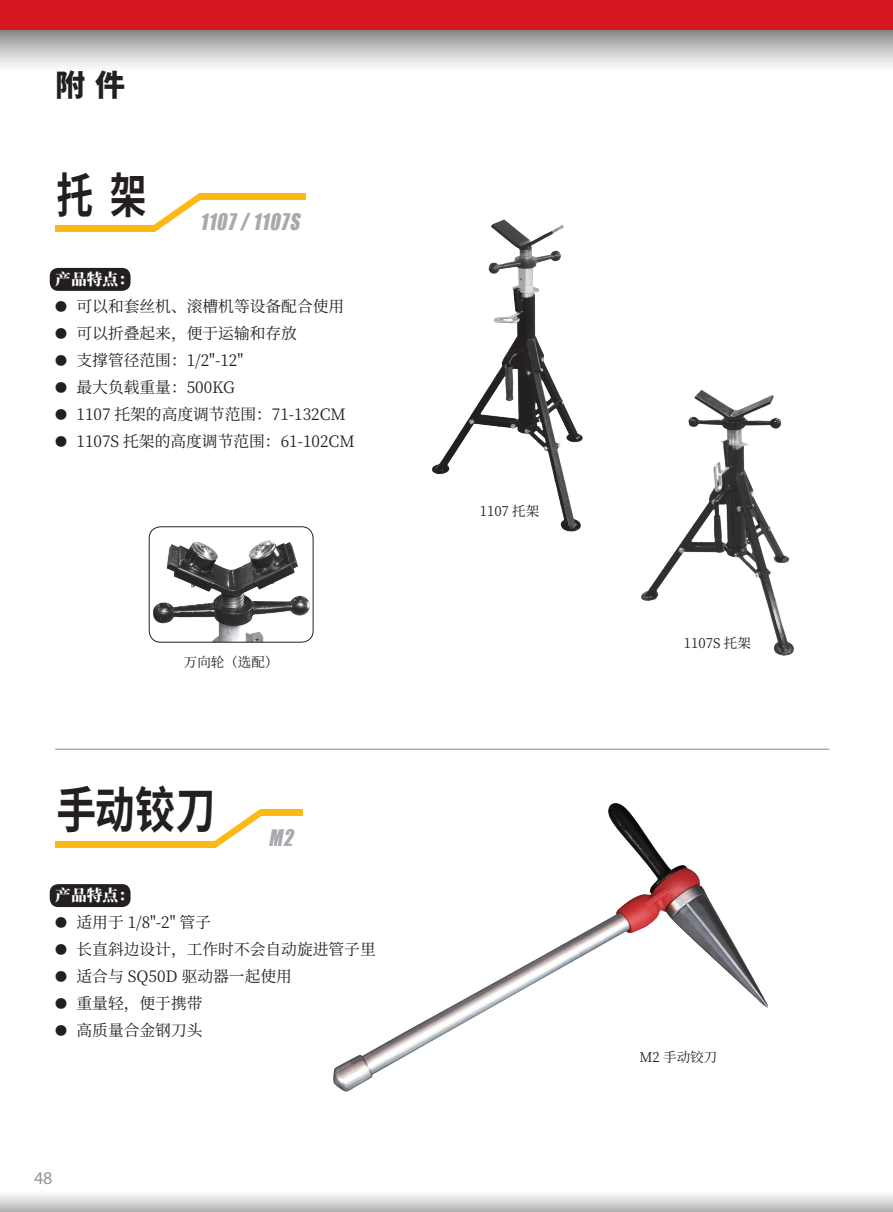
<style>
.page{position:relative;width:893px;height:1212px;background:#fff}
.page>*{position:absolute;margin:0;border:0;box-sizing:border-box;transform-origin:0 0}
.t1{font:700 49.8px "Source Han Sans CN";color:#231f20;scale:.8 1}
.t2{font:700 48px "Source Han Sans CN";color:#231f20;scale:.77 1}
.t3{font:800 30px "Source Han Sans CN";color:#231f20}
.t4{font:italic 21px "Impact";color:#a8a9ad;scale:.9 1}
.t5{font:18px "Myriad Pro";color:#939598}
.t6{font:15.75px "Source Han Serif CN";color:#231f20}
.t7{font:800 15.75px "Source Han Serif CN";color:#fff}
.t8{font:13.5px "Source Han Serif CN";color:#231f20}
.s1{font-family:"Source Han Sans CN";font-size:12px}
</style>
<div class="page">
<svg style="left:0;top:30px;width:893px;height:36px;background:#c0bfbf"></svg>
<div style="left:0;top:1190px;width:893px;height:22px;background:linear-gradient(to bottom,#fff,#b6b4b5)"></div>
<div style="left:0;top:0;width:893px;height:30px;background:#d7171f"></div>
<div style="left:50px;top:268px;width:81px;height:23px;background:#231f20;border-radius:9px"></div>
<div style="left:50px;top:884px;width:81px;height:23px;background:#231f20;border-radius:9px"></div>
<img style="left:432px;top:219px;width:151px;height:313px">
<img style="left:641px;top:390px;width:153px;height:266px">
<img style="left:149px;top:527px;width:164px;height:115px">
<div style="left:149px;top:526px;width:164px;height:116px;border:1px solid #231f20;border-radius:12px"></div>
<hr style="left:55px;top:749px;width:774px;height:1px;background:#939598">
<div style="left:55px;top:225px;width:100px;height:7px;background:#fcb814"></div>
<div style="left:200px;top:193px;width:106px;height:6px;background:#fcb814"></div>
<svg style="left:154px;top:193px;width:49px;height:39px"></svg>
<div style="left:55px;top:841px;width:161px;height:7px;background:#fcb814"></div>
<div style="left:260px;top:809px;width:43px;height:6px;background:#fcb814"></div>
<svg style="left:214px;top:809px;width:50px;height:39px"></svg>
<img style="left:299px;top:749px;width:499px;height:343px">
<h3 class="t3" style="left:55px;top:68px;width:71px">附 件</h3>
<h2 class="t2" style="left:56px;top:168px;width:119px">托 架</h2>
<h3 class="t4" style="left:200px;top:205px;width:118px">1107/1107S</h3>
<p class="t7" style="left:55px;top:270px;width:80px">产品特点：</p>
<p class="t6" style="left:55px;top:297px;width:291px"><span class="s1">●</span> 可以和套丝机、滚槽机等设备配合使用</p>
<p class="t6" style="left:55px;top:324px;width:243px"><span class="s1">●</span> 可以折叠起来，便于运输和存放</p>
<p class="t6" style="left:55px;top:351px;width:189px"><span class="s1">●</span> 支撑管径范围：1/2"-12"</p>
<p class="t6" style="left:55px;top:378px;width:181px"><span class="s1">●</span> 最大负载重量：500KG</p>
<p class="t6" style="left:55px;top:405px;width:292px"><span class="s1">●</span> 1107 托架的高度调节范围：71-132CM</p>
<p class="t6" style="left:55px;top:432px;width:301px"><span class="s1">●</span> 1107S 托架的高度调节范围：61-102CM</p>
<p class="t8" style="left:184px;top:655px;width:96px">万向轮（选配）</p>
<h1 class="t1" style="left:56px;top:781px;width:201px">手动铰刀</h1>
<h3 class="t4" style="left:268px;top:821px;width:34px">M2</h3>
<p class="t7" style="left:55px;top:887px;width:80px">产品特点：</p>
<p class="t6" style="left:55px;top:914px;width:157px"><span class="s1">●</span> 适用于 1/8"-2" 管子</p>
<p class="t6" style="left:55px;top:941px;width:322px"><span class="s1">●</span> 长直斜边设计，工作时不会自动旋进管子里</p>
<p class="t6" style="left:55px;top:968px;width:238px"><span class="s1">●</span> 适合与 SQ50D 驱动器一起使用</p>
<p class="t6" style="left:55px;top:995px;width:149px"><span class="s1">●</span> 重量轻，便于携带</p>
<p class="t6" style="left:55px;top:1022px;width:149px"><span class="s1">●</span> 高质量合金钢刀头</p>
<p class="t5" style="left:34px;top:1166px;width:20px">48</p>
<p class="t8" style="left:480px;top:504px;width:61px">1107 托架</p>
<p class="t8" style="left:684px;top:636px;width:68px">1107S 托架</p>
<p class="t8" style="left:639px;top:1050px;width:79px">M2 手动铰刀</p>
</div>
